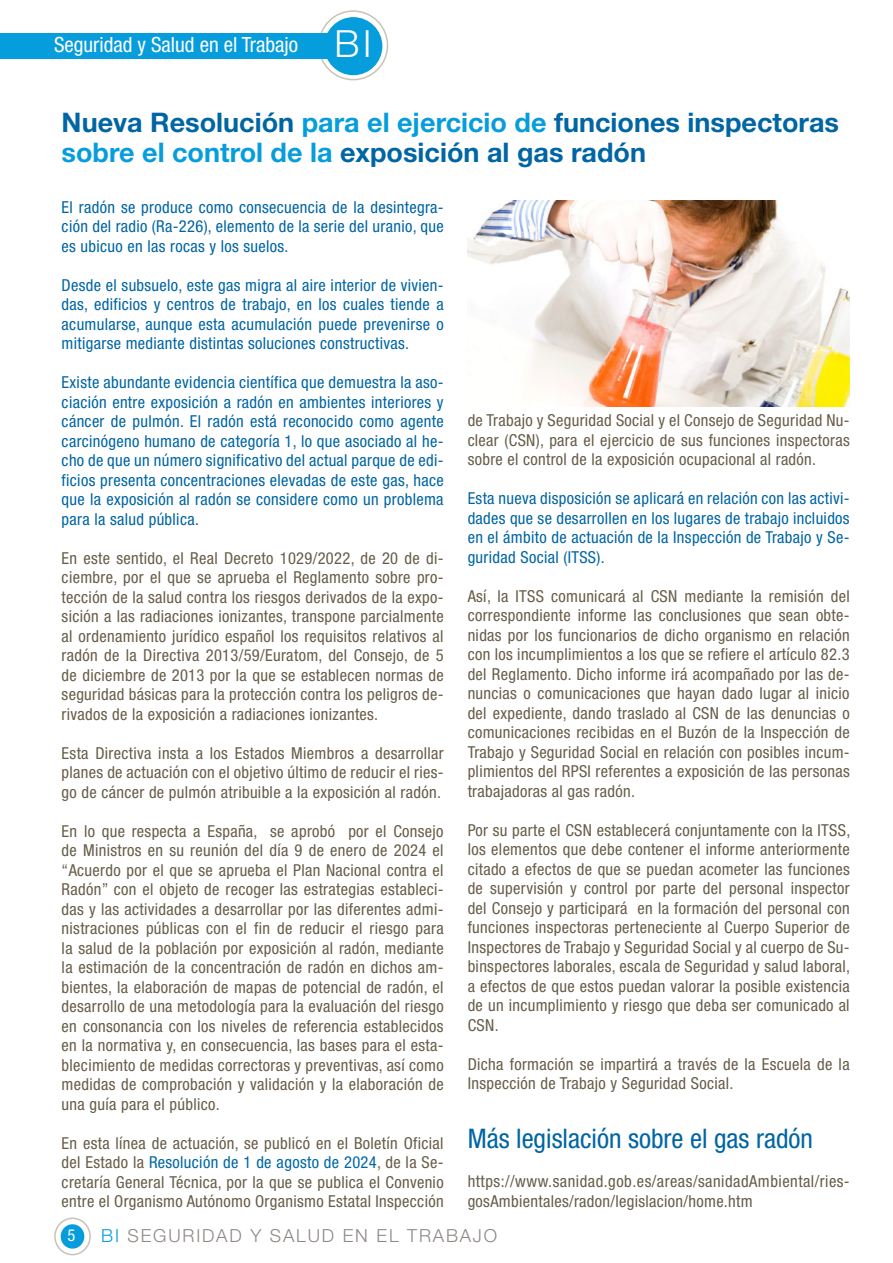
<style>
.page{position:relative;width:893px;height:1263px;background:#fff}
.page>*{position:absolute;margin:0;border:0;box-sizing:border-box;transform-origin:0 0}
.t1{font:300 37.5px "Helvetica Neue LT Std";color:#fff}
.t2{font:700 27px/30px "Helvetica Neue LT Std";color:#0065a4}
.t3{font:condensed 27px "Helvetica Neue LT Std";color:#0065a4}
.t4{font:condensed 21px "Helvetica Neue LT Std";color:#fff}
.t5{font:300 18px "Helvetica Neue LT Std";letter-spacing:.1em;color:#8e8885}
.t6{font:condensed 16.5px/19.5px "Helvetica Neue LT Std";letter-spacing:.02em;color:#685d49;text-align:justify}
.t7{font:condensed 16.5px/19.5px "Helvetica Neue LT Std";letter-spacing:.02em;color:#0065a4;text-align:justify}
.t8{font:condensed 16.5px "Helvetica Neue LT Std";color:#fff}
.s1{color:#069ddc}
.s2{color:#0067a5}
</style>
<div class="page">
<svg style="left:55px;top:1218px;width:35px;height:36px"></svg>
<div style="left:54px;top:1217px;width:37px;height:38px;border:2px solid #cbc2b7;border-radius:50%"></div>
<div style="left:61px;top:1225px;width:23px;height:23px;background:#069ddc;border-radius:50%"></div>
<div style="left:61px;top:1224px;width:23px;height:24px;border:2px solid #069ddc;border-radius:50%"></div>
<svg style="left:319px;top:11px;width:68px;height:69px"></svg>
<div style="left:318px;top:10px;width:70px;height:70px;border:2px solid #cbc2b7;border-radius:50%"></div>
<div style="left:325px;top:18px;width:57px;height:56px;background:#069ddc;border-radius:50%"></div>
<div style="left:324px;top:17px;width:58px;height:58px;border:2px solid #069ddc;border-radius:50%"></div>
<div style="left:0;top:33px;width:331px;height:26px;background:#069ddc"></div>
<img style="left:468px;top:201px;width:382px;height:206px">
<p class="t4" style="left:54px;top:32px;width:246px">Seguridad y Salud en el Trabajo</p>
<p class="t1" style="left:334px;top:21px;width:39px">BI</p>
<p class="t2" style="left:62px;top:107px;width:779px">Nueva Resolución <span class="s1">para el ejercicio de</span> funciones inspectoras <span class="s1">sobre el control de la</span> exposición al gas radón</p>
<p class="t7" style="left:62px;top:197px;width:383px">El radón se produce como consecuencia de la desintegra&shy;ción del radio (Ra-226), elemento de la serie del uranio, que es ubicuo en las rocas y los suelos.</p>
<p class="t7" style="left:62px;top:275px;width:384px">Desde el subsuelo, este gas migra al aire interior de vivien&shy;das, edificios y centros de trabajo, en los cuales tiende a acumularse, aunque esta acumulación puede prevenirse o mitigarse mediante distintas soluciones constructivas.</p>
<p class="t7" style="left:62px;top:373px;width:384px">Existe abundante evidencia científica que demuestra la aso&shy;ciación entre exposición a radón en ambientes interiores y cáncer de pulmón. El radón está reconocido como agente carcinógeno humano de categoría 1, lo que asociado al he&shy;cho de que un número significativo del actual parque de edi&shy;ficios presenta concentraciones elevadas de este gas, hace que la exposición al radón se considere como un problema para la salud pública.</p>
<p class="t6" style="left:62px;top:548px;width:384px">En este sentido, el Real Decreto 1029/2022, de 20 de di&shy;ciembre, por el que se aprueba el Reglamento sobre pro&shy;tección de la salud contra los riesgos derivados de la expo&shy;sición a las radiaciones ionizantes, transpone parcialmente al ordenamiento jurídico español los requisitos relativos al radón de la Directiva 2013/59/Euratom, del Consejo, de 5 de diciembre de 2013 por la que se establecen normas de seguridad básicas para la protección contra los peligros de&shy;rivados de la exposición a radiaciones ionizantes.</p>
<p class="t6" style="left:62px;top:743px;width:383px">Esta Directiva insta a los Estados Miembros a desarrollar planes de actuación con el objetivo último de reducir el ries&shy;go de cáncer de pulmón atribuible a la exposición al radón.</p>
<p class="t6" style="left:62px;top:821px;width:384px">En lo que respecta a España, se aprobó por el Consejo de Ministros en su reunión del día 9 de enero de 2024 el “Acuerdo por el que se aprueba el Plan Nacional contra el Radón” con el objeto de recoger las estrategias estableci&shy;das y las actividades a desarrollar por las diferentes admi&shy;nistraciones públicas con el fin de reducir el riesgo para la salud de la población por exposición al radón, mediante la estimación de la concentración de radón en dichos am&shy;bientes, la elaboración de mapas de potencial de radón, el desarrollo de una metodología para la evaluación del riesgo en consonancia con los niveles de referencia establecidos en la normativa y, en consecuencia, las bases para el esta&shy;blecimiento de medidas correctoras y preventivas, así como medidas de comprobación y validación y la elaboración de una guía para el público.</p>
<p class="t6" style="left:62px;top:1133px;width:383px">En esta línea de actuación, se publicó en el Boletín Oficial del Estado la <span class="s2">Resolución de 1 de agosto de 2024</span>, de la Se&shy;cretaría General Técnica, por la que se publica el Convenio entre el Organismo Autónomo Organismo Estatal Inspección</p>
<p class="t6" style="left:468px;top:411px;width:383px">de Trabajo y Seguridad Social y el Consejo de Seguridad Nu&shy;clear (CSN), para el ejercicio de sus funciones inspectoras sobre el control de la exposición ocupacional al radón.</p>
<p class="t7" style="left:468px;top:489px;width:383px">Esta nueva disposición se aplicará en relación con las activi&shy;dades que se desarrollen en los lugares de trabajo incluidos en el ámbito de actuación de la Inspección de Trabajo y Se&shy;guridad Social (ITSS).</p>
<p class="t6" style="left:468px;top:586px;width:384px">Así, la ITSS comunicará al CSN mediante la remisión del correspondiente informe las conclusiones que sean obte&shy;nidas por los funcionarios de dicho organismo en relación con los incumplimientos a los que se refiere el artículo 82.3 del Reglamento. Dicho informe irá acompañado por las de&shy;nuncias o comunicaciones que hayan dado lugar al inicio del expediente, dando traslado al CSN de las denuncias o comunicaciones recibidas en el Buzón de la Inspección de Trabajo y Seguridad Social en relación con posibles incum&shy;plimientos del RPSI referentes a exposición de las personas trabajadoras al gas radón.</p>
<p class="t6" style="left:468px;top:820px;width:384px">Por su parte el CSN establecerá conjuntamente con la ITSS, los elementos que debe contener el informe anteriormente citado a efectos de que se puedan acometer las funciones de supervisión y control por parte del personal inspector del Consejo y participará en la formación del personal con funciones inspectoras perteneciente al Cuerpo Superior de Inspectores de Trabajo y Seguridad Social y al cuerpo de Su&shy;binspectores laborales, escala de Seguridad y salud laboral, a efectos de que estos puedan valorar la posible existencia de un incumplimiento y riesgo que deba ser comunicado al CSN.</p>
<p class="t6" style="left:468px;top:1054px;width:383px">Dicha formación se impartirá a través de la Escuela de la<br>Inspección de Trabajo y Seguridad Social.</p>
<p class="t3" style="left:468px;top:1123px;width:347px">Más legislación sobre el gas radón</p>
<p class="t6" style="left:468px;top:1171px;width:383px">https://www.sanidad.gob.es/areas/sanidadAmbiental/ries&shy;gosAmbientales/radon/legislacion/home.htm</p>
<p class="t8" style="left:67px;top:1226px;width:9px">5</p>
<p class="t5" style="left:101px;top:1225px;width:397px"><span class="s1">BI</span> SEGURIDAD Y SALUD EN EL TRABAJO</p>
</div>
